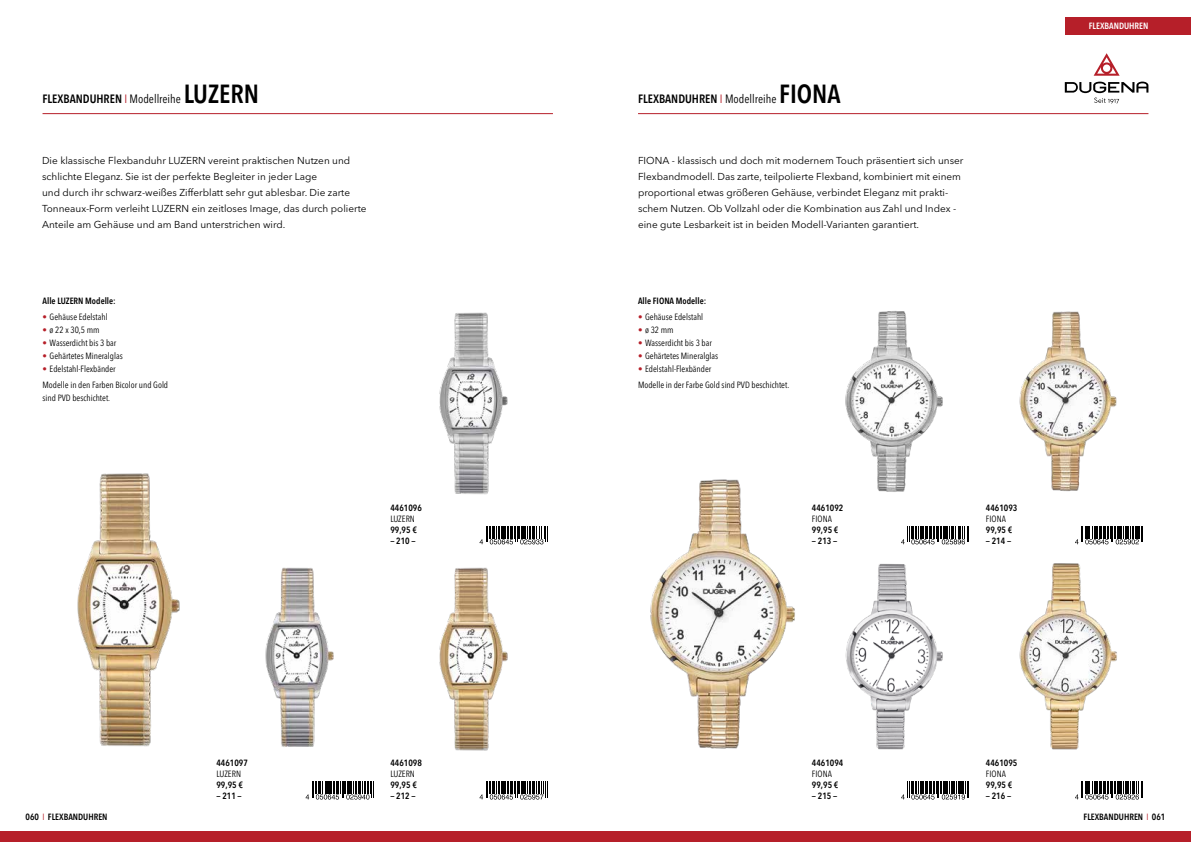
<style>
.page{position:relative;width:1191px;height:842px;background:#fff}
.page>*{position:absolute;margin:0;border:0;box-sizing:border-box;transform-origin:0 0}
.t1{font:600 condensed 12px "Avenir Next LT Pro";color:#000}
.t2{font:10px/16px "Avenir Next LT Pro";color:#000}
.t3{font:condensed 9px/16px "Avenir Next LT Pro";color:#000}
.t4{font:600 condensed 9px "Avenir Next LT Pro";color:#000}
.t5{font:600 condensed 9px "Avenir Next LT Pro";color:#fff}
.s1{font-weight:400;color:#b61f29}
.s2{font-weight:400}
.s3{font-size:26px}
.s4{color:#b61f29}
</style>
<div class="page">
<div style="left:587px;top:831px;width:604px;height:11px;background:#b61f29"></div>
<div style="left:1064px;top:17px;width:127px;height:17px;background:#b61f29"></div>
<div style="left:0;top:831px;width:604px;height:11px;background:#b61f29"></div>
<hr style="left:43px;top:113px;width:510px;height:1px;background:#b61f29">
<img style="left:439px;top:312px;width:69px;height:183px">
<svg style="left:479px;top:526px;width:69px;height:18px"></svg>
<img style="left:265px;top:567px;width:69px;height:180px">
<svg style="left:306px;top:781px;width:68px;height:18px"></svg>
<img style="left:439px;top:567px;width:69px;height:184px">
<svg style="left:479px;top:781px;width:69px;height:18px"></svg>
<img style="left:77px;top:473px;width:103px;height:274px">
<hr style="left:638px;top:113px;width:510px;height:1px;background:#b61f29">
<svg style="left:1093px;top:53px;width:26px;height:23px"></svg>
<svg style="left:1064px;top:82px;width:84px;height:21px"></svg>
<img style="left:845px;top:311px;width:98px;height:181px">
<svg style="left:901px;top:526px;width:68px;height:18px"></svg>
<img style="left:1019px;top:311px;width:98px;height:181px">
<svg style="left:1075px;top:526px;width:68px;height:18px"></svg>
<img style="left:845px;top:563px;width:98px;height:187px">
<svg style="left:901px;top:781px;width:68px;height:18px"></svg>
<img style="left:1019px;top:563px;width:98px;height:187px">
<svg style="left:1075px;top:781px;width:68px;height:18px"></svg>
<img style="left:650px;top:479px;width:145px;height:270px">
<p class="t5" style="left:1088px;top:20px;width:61px">FLEXBANDUHREN</p>
<p class="t1" style="left:43px;top:92px;width:218px">FLEXBANDUHREN <span class="s1">I</span> <span class="s2">Modellreihe</span> <span class="s3">LUZERN</span></p>
<p class="t1" style="left:638px;top:92px;width:204px">FLEXBANDUHREN <span class="s1">I</span> <span class="s2">Modellreihe</span> <span class="s3">FIONA</span></p>
<p class="t2" style="left:42px;top:152px;width:326px">Die klassische Flexbanduhr LUZERN vereint praktischen Nutzen und schlichte Eleganz. Sie ist der perfekte Begleiter in jeder Lage<br>und durch ihr schwarz-weißes Zifferblatt sehr gut ablesbar. Die zarte Tonneaux-Form verleiht LUZERN ein zeitloses Image, das durch polierte Anteile am Gehäuse und am Band unterstrichen wird.</p>
<p class="t2" style="left:638px;top:152px;width:327px">FIONA - klassisch und doch mit modernem Touch präsentiert sich unser Flexbandmodell. Das zarte, teilpolierte Flexband, kombiniert mit einem proportional etwas größeren Gehäuse, verbindet Eleganz mit prakti&shy;schem Nutzen. Ob Vollzahl oder die Kombination aus Zahl und Index - eine gute Lesbarkeit ist in beiden Modell-Varianten garantiert.</p>
<p class="t4" style="left:43px;top:296px;width:75px">Alle LUZERN Modelle:</p>
<p class="t3" style="left:43px;top:309px;width:67px"><span class="s4">•</span> Gehäuse Edelstahl</p>
<p class="t3" style="left:43px;top:322px;width:59px"><span class="s4">•</span> ø 22 x 30,5 mm</p>
<p class="t3" style="left:43px;top:335px;width:75px"><span class="s4">•</span> Wasserdicht bis 3 bar</p>
<p class="t3" style="left:43px;top:348px;width:82px"><span class="s4">•</span> Gehärtetes Mineralglas</p>
<p class="t3" style="left:43px;top:361px;width:127px"><span class="s4">•</span> Edelstahl-Flexbänder<br>Modelle in den Farben Bicolor und Gold</p>
<p class="t3" style="left:43px;top:390px;width:69px">sind PVD beschichtet.</p>
<p class="t4" style="left:638px;top:296px;width:70px">Alle FIONA Modelle:</p>
<p class="t3" style="left:638px;top:309px;width:67px"><span class="s4">•</span> Gehäuse Edelstahl</p>
<p class="t3" style="left:638px;top:322px;width:37px"><span class="s4">•</span> ø 32 mm</p>
<p class="t3" style="left:638px;top:335px;width:75px"><span class="s4">•</span> Wasserdicht bis 3 bar</p>
<p class="t3" style="left:638px;top:348px;width:82px"><span class="s4">•</span> Gehärtetes Mineralglas</p>
<p class="t3" style="left:638px;top:361px;width:153px"><span class="s4">•</span> Edelstahl-Flexbänder<br>Modelle in der Farbe Gold sind PVD beschichtet.</p>
<p class="t4" style="left:390px;top:503px;width:33px">4461096</p>
<p class="t3" style="left:390px;top:511px;width:26px">LUZERN</p>
<p class="t4" style="left:390px;top:525px;width:28px">99,95 €</p>
<p class="t4" style="left:390px;top:536px;width:27px">— 210 —</p>
<p class="t4" style="left:812px;top:503px;width:33px">4461092</p>
<p class="t3" style="left:812px;top:511px;width:22px">FIONA</p>
<p class="t4" style="left:812px;top:525px;width:28px">99,95 €</p>
<p class="t4" style="left:812px;top:536px;width:27px">— 213 —</p>
<p class="t4" style="left:986px;top:503px;width:33px">4461093</p>
<p class="t3" style="left:986px;top:511px;width:22px">FIONA</p>
<p class="t4" style="left:986px;top:525px;width:28px">99,95 €</p>
<p class="t4" style="left:986px;top:536px;width:27px">— 214 —</p>
<p class="t4" style="left:216px;top:758px;width:33px">4461097</p>
<p class="t3" style="left:216px;top:766px;width:26px">LUZERN</p>
<p class="t4" style="left:216px;top:780px;width:28px">99,95 €</p>
<p class="t4" style="left:216px;top:791px;width:27px">— 211 —</p>
<p class="t4" style="left:390px;top:758px;width:33px">4461098</p>
<p class="t3" style="left:390px;top:766px;width:26px">LUZERN</p>
<p class="t4" style="left:390px;top:780px;width:28px">99,95 €</p>
<p class="t4" style="left:390px;top:791px;width:27px">— 212 —</p>
<p class="t4" style="left:812px;top:758px;width:33px">4461094</p>
<p class="t3" style="left:812px;top:766px;width:22px">FIONA</p>
<p class="t4" style="left:812px;top:780px;width:28px">99,95 €</p>
<p class="t4" style="left:812px;top:791px;width:27px">— 215 —</p>
<p class="t4" style="left:986px;top:758px;width:33px">4461095</p>
<p class="t3" style="left:986px;top:766px;width:22px">FIONA</p>
<p class="t4" style="left:986px;top:780px;width:28px">99,95 €</p>
<p class="t4" style="left:986px;top:791px;width:27px">— 216 —</p>
<p class="t4" style="left:26px;top:812px;width:84px">060 <span class="s1">I</span> FLEXBANDUHREN</p>
<p class="t4" style="left:1083px;top:812px;width:83px">FLEXBANDUHREN <span class="s1">I</span> 061</p>
</div>
